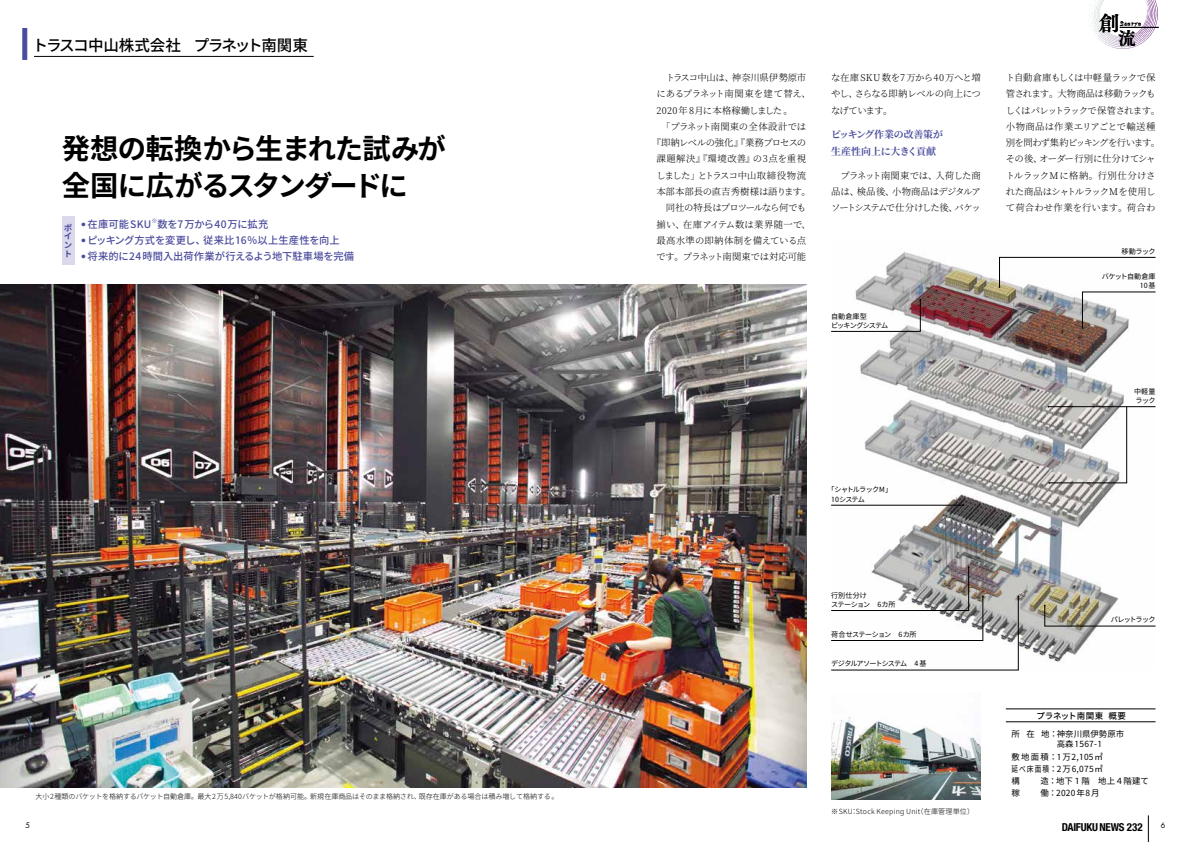
<style>
.page{position:relative;width:1191px;height:842px;background:#fff}
.page>*{position:absolute;margin:0;border:0;box-sizing:border-box;transform-origin:0 0}
.t1{font:700 28.3px/36.9px "DAIFUKU Sans JP";letter-spacing:-.05em;color:#000}
.t2{font:21px "Tsuku A Old Min Pr 6 N B";color:#000}
.t3{font:18.2px "Tsuku A Old Min Pr 6 N B";color:#000}
.t4{font:500 15.6px "DAIFUKU Sans JP";letter-spacing:-.055em;color:#000}
.t5{font:700 condensed 11px "Helvetica Neue LT Std";letter-spacing:-.025em;color:#000}
.t6{font:500 10.3px "DAIFUKU Sans JP";letter-spacing:.005em;color:#4a4b9d}
.t7{font:700 9.9px/16.3px "Source Han Serif";letter-spacing:-.02em;color:#4a4b9d}
.t8{font:300 9.4px/16.3px "Source Han Serif";letter-spacing:-.045em;color:#000}
.t9{font:300 9.4px/16.3px "Source Han Serif";letter-spacing:-.025em;color:#000;text-align:justify}
.t10{font:300 9.4px "Source Han Serif";letter-spacing:-.055em;color:#000}
.t11{font:300 9.4px "Source Han Serif";letter-spacing:.01em;color:#000}
.t12{font:300 9.4px "Source Han Serif";letter-spacing:-.005em;color:#000}
.t13{font:300 9.4px "Source Han Serif";letter-spacing:.055em;color:#000}
.t14{font:300 9.4px "Source Han Serif";letter-spacing:-.065em;color:#000}
.t15{font:300 9.4px "Source Han Serif";letter-spacing:-.075em;color:#000}
.t16{font:300 9.4px "Source Han Serif";letter-spacing:.02em;color:#000}
.t17{font:300 9.4px "Source Han Serif";letter-spacing:.005em;color:#000}
.t18{font:500 8.5px "DAIFUKU Sans JP";letter-spacing:-.01em;color:#000}
.t19{font:700 8.5px/8.7px "DAIFUKU Sans JP";color:#4a4b9d;text-align:justify}
.t20{font:8.4px/12px "DAIFUKU Sans JP";letter-spacing:.03em;color:#000}
.t21{font:8.4px/10.6px "DAIFUKU Sans JP";color:#000}
.t22{font:8.4px "DAIFUKU Sans JP";letter-spacing:.065em;color:#000}
.t23{font:7.5px "Futura Std";color:#000}
.t24{font:300 7.1px "DAIFUKU Sans JP";letter-spacing:-.01em;color:#000}
.t25{font:7.1px/9.2px "DAIFUKU Sans JP";letter-spacing:-.09em;color:#000}
.t26{font:300 7.1px "DAIFUKU Sans JP";letter-spacing:.03em;color:#000}
.t27{font:7.1px "DAIFUKU Sans JP";letter-spacing:-.13em;color:#000}
.t28{font:7.1px/9.2px "DAIFUKU Sans JP";letter-spacing:-.03em;color:#000}
.t29{font:7.1px "DAIFUKU Sans JP";letter-spacing:-.06em;color:#000}
.t30{font:7.1px/9.2px "DAIFUKU Sans JP";letter-spacing:-.01em;color:#000;text-align:right}
.t31{font:6.3px "Ninja Std R";letter-spacing:.1em;color:#000}
.t32{font:500 6px "DAIFUKU Sans JP";color:#4a4b9d}
</style>
<div class="page">
<svg style="left:1089px;top:0;width:68px;height:49px"></svg>
<hr style="left:1119px;top:27px;width:39px;height:1px;background:#000">
<img style="left:831px;top:252px;width:324px;height:410px">
<hr style="left:34px;top:56px;width:280px;height:1px;background:#000">
<img style="left:831px;top:717px;width:150px;height:82px">
<img style="left:0;top:285px;width:806px;height:502px">
<svg style="left:831px;top:566px;width:188px;height:104px"></svg>
<svg style="left:1044px;top:605px;width:112px;height:21px"></svg>
<hr style="left:1048px;top:406px;width:107px;height:1px;background:#000">
<img style="left:998px;top:257px;width:158px;height:72px">
<svg style="left:1047px;top:406px;width:80px;height:78px"></svg>
<svg style="left:831px;top:299px;width:90px;height:33px"></svg>
<hr style="left:831px;top:505px;width:132px;height:1px;background:#000">
<hr style="left:23px;top:28px;width:4px;height:32px;background:#4a4b9d">
<div style="left:62px;top:216px;width:13px;height:48px;background:#dbd8ec"></div>
<hr style="left:1005px;top:709px;width:150px;height:1px;background:#000">
<hr style="left:1005px;top:722px;width:150px;height:1px;background:#000">
<svg style="left:1148px;top:815px;width:1px;height:27px"></svg>
<h3 class="t4" style="left:33px;top:37px;width:277px">トラスコ中山株式会社　プラネット南関東</h3>
<h1 class="t1" style="left:62px;top:131px;width:386px">発想の転換から生まれた試みが全国に広がるスタンダードに</h1>
<p class="t19" style="left:64px;top:223px;width:9px">ポイント</p>
<p class="t6" style="left:81px;top:218px;width:71px"><sup>●</sup> 在庫可能SKU</p>
<p class="t32" style="left:151px;top:217px;width:7px">※</p>
<p class="t6" style="left:157px;top:218px;width:112px">数を7万から40万に拡充</p>
<p class="t6" style="left:81px;top:234px;width:260px"><sup>●</sup> ピッキング方式を変更し、従来比16％以上生産性を向上</p>
<p class="t6" style="left:81px;top:250px;width:274px"><sup>●</sup> 将来的に24 時間入出荷作業が行えるよう地下駐車場を完備</p>
<p class="t24" style="left:35px;top:792px;width:525px">大小2種類のバケットを格納するバケット自動倉庫。最大2万5,840バケットが格納可能。新規在庫商品はそのまま格納され、既存在庫がある場合は積み増して格納する。</p>
<p class="t9" style="left:656px;top:70px;width:151px">　トラスコ中山は、神奈川県伊勢原市</p>
<p class="t9" style="left:656px;top:86px;width:156px">にあるプラネット南関東を建て替え、</p>
<p class="t11" style="left:656px;top:105px;width:138px">2020年8月に本格稼働しました。</p>
<p class="t12" style="left:656px;top:121px;width:151px">　「プラネット南関東の全体設計では</p>
<p class="t10" style="left:652px;top:137px;width:156px">『即納レベルの強化』『業務プロセスの</p>
<p class="t13" style="left:656px;top:154px;width:151px">課題解決』『環境改善』の3点を重視</p>
<p class="t14" style="left:656px;top:170px;width:151px">しました」とトラスコ中山取締役物流</p>
<p class="t9" style="left:656px;top:184px;width:156px">本部本部長の直吉秀樹様は語ります。</p>
<p class="t15" style="left:656px;top:203px;width:151px">　同社の特長はプロツールなら何でも</p>
<p class="t16" style="left:656px;top:219px;width:156px">揃い、在庫アイテム数は業界随一で、</p>
<p class="t17" style="left:656px;top:235px;width:151px">最高水準の即納体制を備えている点</p>
<p class="t8" style="left:656px;top:249px;width:151px">です。プラネット南関東では対応可能</p>
<p class="t9" style="left:831px;top:70px;width:151px">な在庫 SKU数を7万から40万へと増やし、さらなる即納レベルの向上につなげています。</p>
<p class="t7" style="left:831px;top:127px;width:113px">ピッキング作業の改善策が生産性向上に大きく貢献</p>
<p class="t9" style="left:831px;top:167px;width:151px">　プラネット南関東では、入荷した商品は、検品後、小物商品はデジタルアソートシステムで仕分けした後、バケッ</p>
<p class="t25" style="left:831px;top:311px;width:59px">自動倉庫型<br>ピッキングシステム</p>
<h2 class="t2" style="left:1099px;top:5px;width:23px">創</h2>
<h3 class="t3" style="left:1117px;top:22px;width:20px">流</h3>
<p class="t31" style="left:1120px;top:19px;width:23px">Souryu</p>
<p class="t8" style="left:1005px;top:70px;width:156px">ト自動倉庫もしくは中軽量ラックで保管されます。大物商品は移動ラックもしくはパレットラックで保管されます。小物商品は作業エリアごとで輸送種別を問わず集約ピッキングを行います。その後、オーダー行別に仕分けてシャトルラックMに格納。行別仕分けされた商品はシャトルラックMを使用して荷合わせ作業を行います。荷合わ</p>
<p class="t25" style="left:1121px;top:247px;width:35px">移動ラック</p>
<p class="t30" style="left:1101px;top:272px;width:55px">バケット自動倉庫<br>10基</p>
<p class="t25" style="left:1134px;top:387px;width:23px">中軽量ラック</p>
<p class="t25" style="left:831px;top:485px;width:62px;text-indent:-4px">「シャトルラックM」<br>10 システム</p>
<p class="t28" style="left:831px;top:590px;width:66px">行別仕分け<br>ステーション　6カ所</p>
<p class="t29" style="left:831px;top:630px;width:87px">荷合せステーション　6カ所</p>
<p class="t27" style="left:831px;top:660px;width:97px">デジタルアソートシステム　4 基</p>
<p class="t26" style="left:831px;top:808px;width:145px">※SKU：Stock Keeping Unit（在庫管理単位）</p>
<p class="t25" style="left:1111px;top:615px;width:46px">パレットラック</p>
<p class="t18" style="left:1036px;top:711px;width:91px">プラネット南関東 概要</p>
<p class="t21" style="left:1056px;top:729px;width:69px;text-indent:-45px">所 在 地：神奈川県伊勢原市高森1567-1</p>
<p class="t20" style="left:1011px;top:751px;width:139px">敷地面積：1万2,105㎡<br>延べ床面積：2万6,075㎡<br>構　　 造：地下１階　地上４階建て</p>
<p class="t22" style="left:1011px;top:788px;width:90px">稼　　 働：2020年8月</p>
<p class="t23" style="left:25px;top:821px;width:6px">5</p>
<p class="t5" style="left:1061px;top:820px;width:83px">DAIFUKU NEWS 232</p>
<p class="t23" style="left:1161px;top:821px;width:6px">6</p>
</div>
